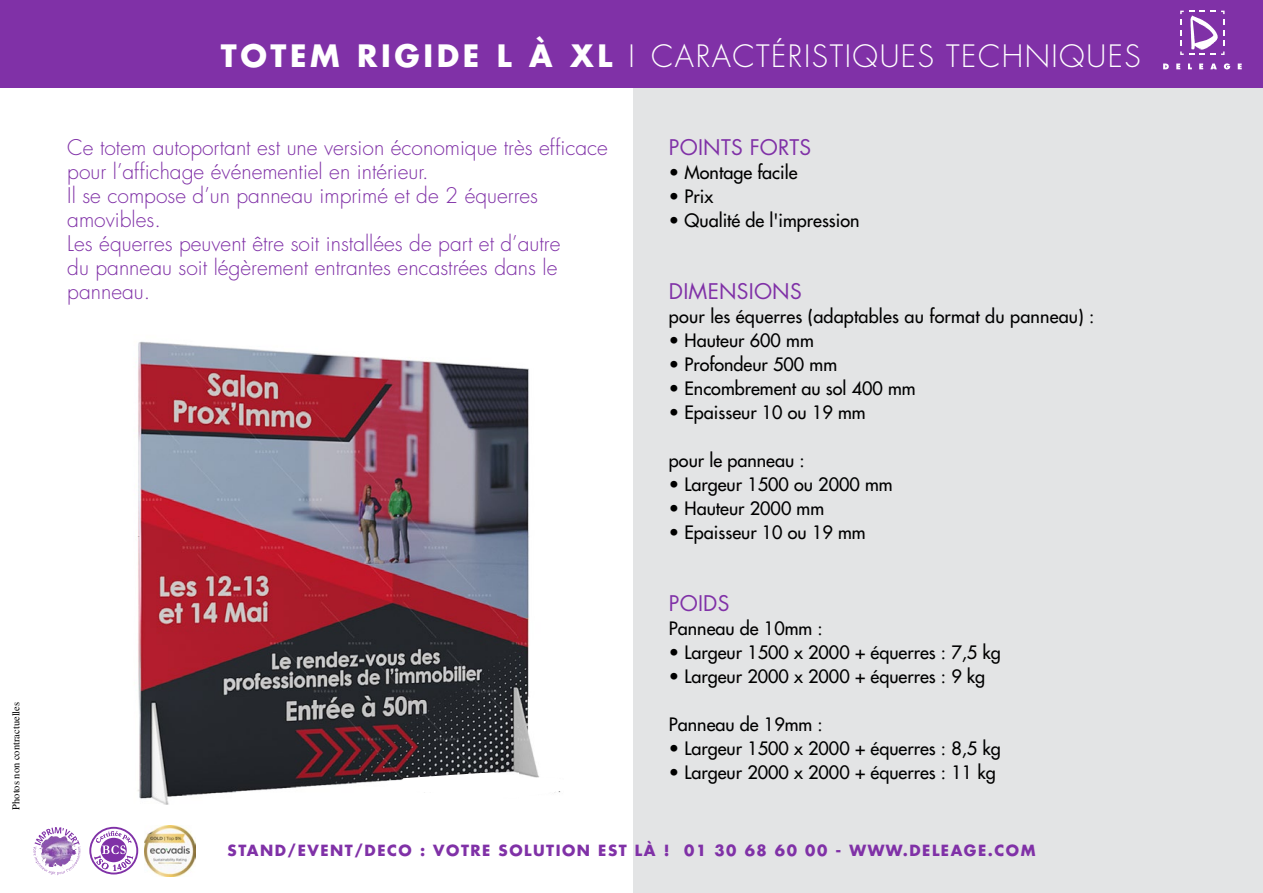
<style>
.page{position:relative;width:1263px;height:893px;background:#fff}
.page>*{position:absolute;margin:0;border:0;box-sizing:border-box;transform-origin:0 0}
.t1{font:300 30px "Futura Std";letter-spacing:.05em;color:#fff}
.t2{font:300 21px/24px "Futura Std";color:#8031a7}
.t3{font:21px "Futura Std";letter-spacing:.01em;color:#8031a7}
.t4{font:500 18px "Futura Std";color:#000}
.t5{font:700 15px "Futura Std";letter-spacing:.1em;color:#8031a7}
.t6{font:10.5px "Times";color:#000}
.s1{font-weight:700}
</style>
<div class="page">
<div style="left:634px;top:0;width:629px;height:893px;background:#e3e4e5"></div>
<div style="left:0;top:0;width:1263px;height:87px;background:#8031a7"></div>
<svg style="left:1180px;top:11px;width:44px;height:44px"></svg>
<svg style="left:1163px;top:63px;width:79px;height:6px"></svg>
<img style="left:137px;top:341px;width:401px;height:463px">
<svg style="left:400px;top:772px;width:161px;height:26px"></svg>
<svg style="left:89px;top:827px;width:49px;height:47px"></svg>
<svg style="left:33px;top:827px;width:48px;height:48px"></svg>
<img style="left:38px;top:848px;width:39px;height:20px">
<img style="left:145px;top:826px;width:50px;height:50px">
<p class="t6" style="left:10px;top:810px;width:109px;rotate:-90deg">Photos non contractuelles</p>
<h1 class="t1" style="left:221px;top:38px;width:921px"><span class="s1">TOTEM RIGIDE L À XL</span> I CARACTÉRISTIQUES TECHNIQUES</h1>
<p class="t2" style="left:67px;top:136px;width:542px">Ce totem autoportant est une version économique très efficace pour l’affichage événementiel en intérieur.<br>Il se compose d’un panneau imprimé et de 2 équerres amovibles.<br>Les équerres peuvent être soit installées de part et d’autre<br>du panneau soit légèrement entrantes encastrées dans le panneau.</p>
<p class="t3" style="left:669px;top:136px;width:144px">POINTS FORTS</p>
<p class="t4" style="left:669px;top:163px;width:130px">• Montage facile</p>
<p class="t4" style="left:669px;top:187px;width:46px">• Prix</p>
<p class="t4" style="left:669px;top:211px;width:192px">• Qualité de l'impression</p>
<p class="t3" style="left:669px;top:280px;width:134px">DIMENSIONS</p>
<p class="t4" style="left:669px;top:307px;width:427px">pour les équerres (adaptables au format du panneau) :</p>
<p class="t4" style="left:669px;top:331px;width:146px">• Hauteur 600 mm</p>
<p class="t4" style="left:669px;top:355px;width:170px">• Profondeur 500 mm</p>
<p class="t4" style="left:669px;top:379px;width:248px">• Encombrement au sol 400 mm</p>
<p class="t4" style="left:669px;top:403px;width:198px">• Epaisseur 10 ou 19 mm</p>
<p class="t4" style="left:669px;top:451px;width:137px">pour le panneau :</p>
<p class="t4" style="left:669px;top:475px;width:225px">• Largeur 1500 ou 2000 mm</p>
<p class="t4" style="left:669px;top:499px;width:157px">• Hauteur 2000 mm</p>
<p class="t4" style="left:669px;top:523px;width:198px">• Epaisseur 10 ou 19 mm</p>
<p class="t3" style="left:669px;top:592px;width:62px">POIDS</p>
<p class="t4" style="left:669px;top:619px;width:155px">Panneau de 10mm :</p>
<p class="t4" style="left:669px;top:643px;width:333px">• Largeur 1500 x 2000 + équerres : 7,5 kg</p>
<p class="t4" style="left:669px;top:667px;width:318px">• Largeur 2000 x 2000 + équerres : 9 kg</p>
<p class="t4" style="left:669px;top:715px;width:155px">Panneau de 19mm :</p>
<p class="t4" style="left:669px;top:739px;width:333px">• Largeur 1500 x 2000 + équerres : 8,5 kg</p>
<p class="t4" style="left:669px;top:763px;width:328px">• Largeur 2000 x 2000 + équerres : 11 kg</p>
<p class="t5" style="left:228px;top:841px;width:809px">STAND/EVENT/DECO : VOTRE SOLUTION EST LÀ ! 01 30 68 60 00 - WWW.DELEAGE.COM</p>
</div>
